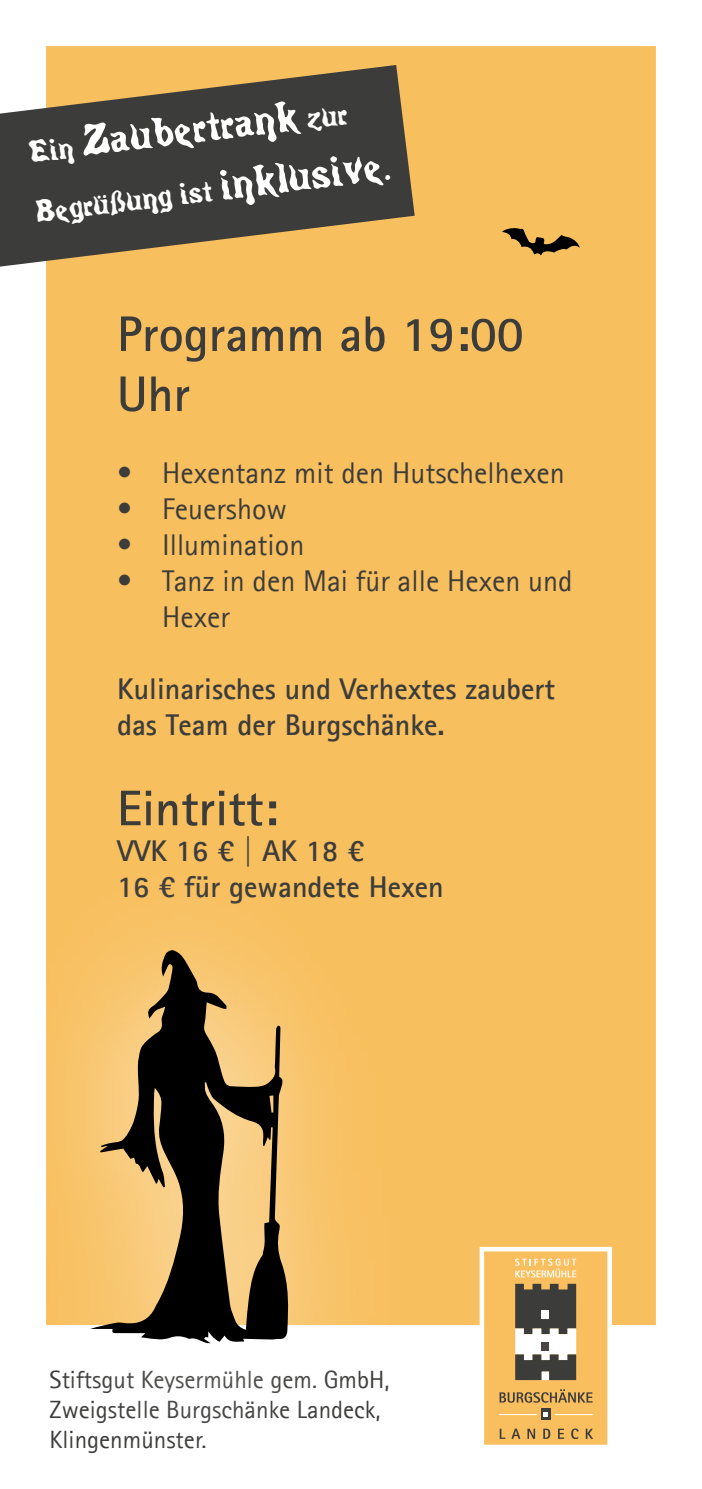
<style>
.page{position:relative;width:702px;height:1489px;background:#fff}
.page>*{position:absolute;margin:0;border:0;box-sizing:border-box;transform-origin:0 0}
.t1{font:700 50px/60px "Agfa Rotis Sans Serif";color:#3c3c3b}
.t2{font:50px "Spirits";color:#fff}
.t3{font:35.75px "Spirits";color:#fff}
.t4{font:700 30px/36px "Agfa Rotis Sans Serif";color:#3c3c3b}
.t5{font:30px/36px "Agfa Rotis Sans Serif";color:#3c3c3b}
.t6{font:25px/30px "Agfa Rotis Sans Serif";color:#3c3c3b}
.s1{font-size:35.75px}
.s2{font-size:50px}
</style>
<div class="page">
<div style="left:0;top:46px;width:656px;height:1279px;background:#f8bf5e"></div>
<svg style="left:0;top:65px;width:414px;height:201px;background:#6b5e48"></svg>
<svg style="left:479px;top:1246px;width:133px;height:199px;background:#d7b273"></svg>
<div style="left:0;top:833px;width:416px;height:637px;background:#fff;opacity:.75"></div>
<svg style="left:90px;top:949px;width:199px;height:394px;background:#997d4d"></svg>
<svg style="left:502px;top:227px;width:77px;height:28px;background:#9e7a3c"></svg>
<h1 class="t2" style="left:25px;top:123px;width:322px;rotate:-7deg"><span class="s1">Ein</span> Zaubertrank <span class="s1">zur</span></h1>
<p class="t3" style="left:34px;top:194px;width:359px;rotate:-7deg">Begrüßung ist <span class="s2">inklusive</span>.</p>
<h1 class="t1" style="left:117px;top:303px;width:408px">Programm ab 19:00<br>Uhr</h1>
<p class="t5" style="left:117px;top:454px;width:449px">• Hexentanz mit den Hutschelhexen</p>
<p class="t5" style="left:117px;top:490px;width:171px">• Feuershow</p>
<p class="t5" style="left:117px;top:526px;width:189px">• Illumination</p>
<p class="t5" style="left:162px;top:562px;width:412px;text-indent:-45px">• Tanz in den Mai für alle Hexen und<br>Hexer</p>
<p class="t4" style="left:117px;top:670px;width:439px">Kulinarisches und Verhextes zaubert das Team der Burgschänke.</p>
<h1 class="t1" style="left:117px;top:777px;width:163px">Eintritt:</h1>
<p class="t4" style="left:117px;top:832px;width:328px">VVK 16 € | AK 18 €<br>16 € für gewandete Hexen</p>
<p class="t6" style="left:50px;top:1364px;width:341px">Stiftsgut Keysermühle gem. GmbH,<br>Zweigstelle Burgschänke Landeck,<br>Klingenmünster.</p>
</div>
